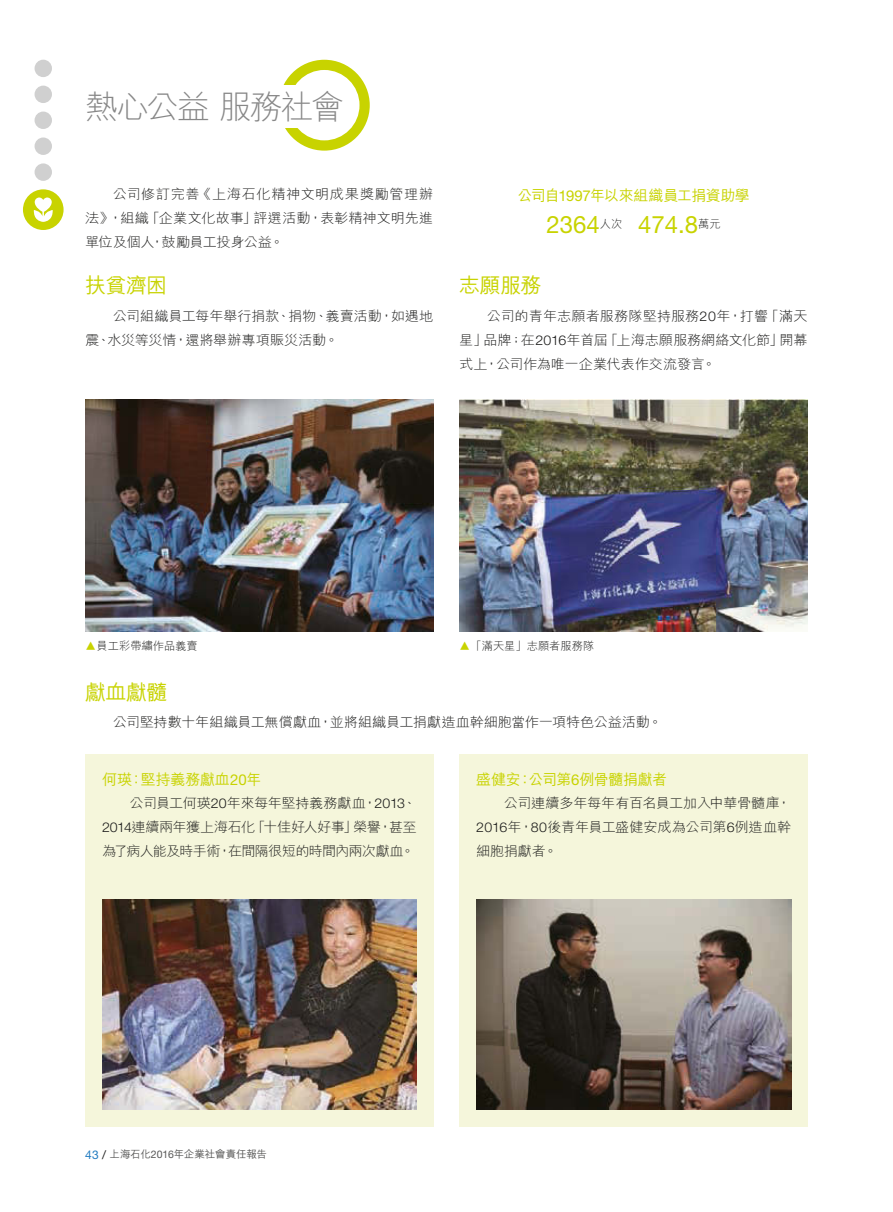
<style>
.page{position:relative;width:893px;height:1212px;background:#fff}
.page>*{position:absolute;margin:0;border:0;box-sizing:border-box;transform-origin:0 0}
.t1{font:300 33px "M Hei HK";letter-spacing:-.065em;color:#878787}
.t2{font:24px "Helvetica Neue LT Std";color:#c8d300}
.t3{font:500 21px "M Hei HK";letter-spacing:-.02em;color:#c8d300}
.t4{font:500 15px "M Hei HK";letter-spacing:-.025em;color:#c8d300}
.t5{font:500 15px "M Hei HK";letter-spacing:-.005em;color:#c8d300}
.t6{font:300 13.5px/24px "M Hei HK";letter-spacing:-.015em;color:#1c1c1b;text-align:justify;scale:1.05 1}
.t7{font:300 11.25px "M Hei HK";color:#1c1c1b}
.t8{font:500 10.5px "M Hei HK";letter-spacing:-.02em;color:#575756}
.s1{font-family:"Helvetica Neue LT Std";font-weight:400}
.s2{font-family:"Helvetica Neue LT Std"}
.s3{color:#c8d300}
.s4{font-family:"Helvetica Neue LT Std";font-weight:400;font-size:12px;color:#227cc1}
.s5{font-family:"Helvetica Neue LT Std";font-weight:400;font-size:12px;color:#1c1c1b}
</style>
<div class="page">
<div style="left:85px;top:755px;width:349px;height:372px;background:#f5f6db"></div>
<svg style="left:283px;top:60px;width:87px;height:91px"></svg>
<div style="left:81px;top:85px;width:268px;height:42px;background:#fff"></div>
<img style="left:85px;top:400px;width:348px;height:232px">
<img style="left:102px;top:899px;width:315px;height:211px">
<img style="left:459px;top:400px;width:349px;height:232px">
<div style="left:35px;top:60px;width:17px;height:17px;background:#d0d0d0;border-radius:50%"></div>
<div style="left:35px;top:137px;width:17px;height:18px;background:#d0d0d0;border-radius:50%"></div>
<div style="left:35px;top:112px;width:17px;height:17px;background:#d0d0d0;border-radius:50%"></div>
<div style="left:35px;top:86px;width:17px;height:17px;background:#d0d0d0;border-radius:50%"></div>
<div style="left:35px;top:163px;width:17px;height:18px;background:#d0d0d0;border-radius:50%"></div>
<div style="left:23px;top:189px;width:41px;height:41px;background:#c8d300;border-radius:50%"></div>
<svg style="left:33px;top:197px;width:20px;height:25px"></svg>
<div style="left:459px;top:755px;width:349px;height:372px;background:#f5f6db"></div>
<img style="left:476px;top:899px;width:315px;height:211px">
<h1 class="t1" style="left:85px;top:83px;width:261px">熱心公益服務社會</h1>
<p class="t6" style="left:85px;top:182px;width:333px;text-indent:28px">公司修訂完善《上海石化精神文明成果獎勵管理辦法》，組織「企業文化故事」評選活動，表彰精神文明先進單位及個人，鼓勵員工投身公益。</p>
<h3 class="t3" style="left:85px;top:270px;width:84px">扶貧濟困</h3>
<p class="t6" style="left:85px;top:303px;width:333px;text-indent:28px">公司組織員工每年舉行捐款、捐物、義賣活動，如遇地震、水災等災情，還將舉辦專項賑災活動。</p>
<p class="t4" style="left:517px;top:184px;width:234px">公司自<span class="s1">1997</span>年以來組織員工捐資助學</p>
<h2 class="t2" style="left:547px;top:210px;width:176px">2364<sup>人次</sup> 474.8<sup>萬元</sup></h2>
<h3 class="t3" style="left:459px;top:270px;width:84px">志願服務</h3>
<p class="t6" style="left:459px;top:303px;width:333px;text-indent:28px">公司的青年志願者服務隊堅持服務<span class="s2">20</span>年，打響「滿天星」品牌；在<span class="s2">2016</span>年首屆「上海志願服務網絡文化節」開幕式上，公司作為唯一企業代表作交流發言。</p>
<p class="t7" style="left:85px;top:638px;width:114px"><span class="s3">▲</span>員工彩帶繡作品義賣</p>
<p class="t7" style="left:459px;top:638px;width:136px"><span class="s3">▲</span>「滿天星」志願者服務隊</p>
<h3 class="t3" style="left:85px;top:677px;width:84px">獻血獻髓</h3>
<p class="t6" style="left:113px;top:710px;width:525px">公司堅持數十年組織員工無償獻血，並將組織員工捐獻造血幹細胞當作一項特色公益活動。</p>
<p class="t5" style="left:102px;top:768px;width:161px">何瑛：堅持義務獻血<span class="s1">20</span>年</p>
<p class="t6" style="left:102px;top:790px;width:301px;text-indent:28px">公司員工何瑛<span class="s2">20</span>年來每年堅持義務獻血，<span class="s2">2013</span>、<span class="s2">2014</span>連續兩年獲上海石化「十佳好人好事」榮譽，甚至為了病人能及時手術，在間隔很短的時間內兩次獻血。</p>
<p class="t4" style="left:476px;top:768px;width:192px">盛健安：公司第<span class="s1">6</span>例骨髓捐獻者</p>
<p class="t6" style="left:476px;top:790px;width:301px;text-indent:28px">公司連續多年每年有百名員工加入中華骨髓庫，<span class="s2">2016</span>年，<span class="s2">80</span>後青年員工盛健安成為公司第<span class="s2">6</span>例造血幹細胞捐獻者。</p>
<p class="t8" style="left:85px;top:1147px;width:183px"><span class="s4">43</span> <span class="s5">/</span> 上海石化<span class="s1">2016</span>年企業社會責任報告</p>
</div>
